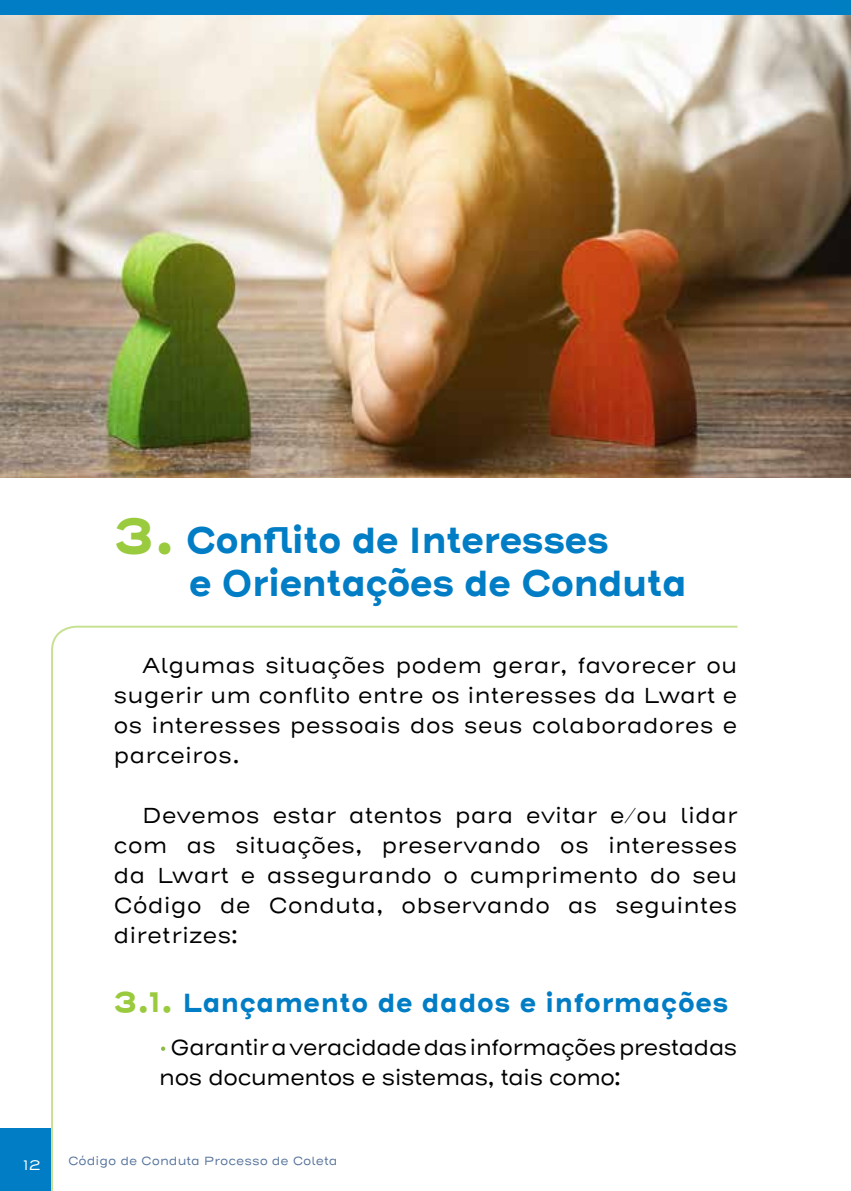
<style>
.page{position:relative;width:851px;height:1191px;background:#fff}
.page>*{position:absolute;margin:0;border:0;box-sizing:border-box;transform-origin:0 0}
.t1{font:700 36px/43.2px "Henderson Sans W00 Basic";letter-spacing:-.04em;color:#007dc5}
.t2{font:700 26px "Henderson Sans W00 Basic";color:#007dc5}
.t3{font:22px/30px "Henderson Sans Bas";color:#000;text-align:justify}
.t4{font:22px/30px "Henderson Sans Bas";letter-spacing:-.04em;color:#000}
.t5{font:14px "Henderson Sans Bas";color:#fff}
.t6{font:12px "Henderson Sans Bas";color:#56739d}
.s1{font-size:48px;color:#9aca3e}
.s2{font-size:28px;color:#9aca3e}
.s3{color:#fff}
</style>
<div class="page">
<svg style="left:51px;top:625px;width:687px;height:566px"></svg>
<img style="left:0;top:15px;width:850px;height:462px">
<div style="left:0;top:0;width:850px;height:15px;background:#007dc5"></div>
<div style="left:0;top:1128px;width:51px;height:63px;background:#007dc5"></div>
<p class="t5" style="left:23px;top:1156px;width:19px">12</p>
<h1 class="t1" style="left:188px;top:520px;width:500px;text-indent:-75px"><span class="s1">3.</span> Conflito de Interesses<br>e Orientações de Conduta</h1>
<p class="t3" style="left:113px;top:651px;width:625px;text-indent:28px">Algumas situações podem gerar, favorecer ou sugerir um conflito entre os interesses da Lwart e os interesses pessoais dos seus colaboradores e parceiros.</p>
<p class="t3" style="left:113px;top:801px;width:625px;text-indent:28px">Devemos estar atentos para evitar e/ou lidar com as situações, preservando os interesses da Lwart e assegurando o cumprimento do seu Código de Conduta, observando as seguintes diretrizes:</p>
<p class="t2" style="left:113px;top:986px;width:616px"><span class="s2">3.1.</span> Lançamento de dados e informações</p>
<p class="t4" style="left:159px;top:1033px;width:580px"><span class="s3">•</span> Garantir a veracidade das informações prestadas nos documentos e sistemas, tais como:</p>
<p class="t6" style="left:68px;top:1152px;width:271px">Código de Conduta Processo de Coleta</p>
</div>
